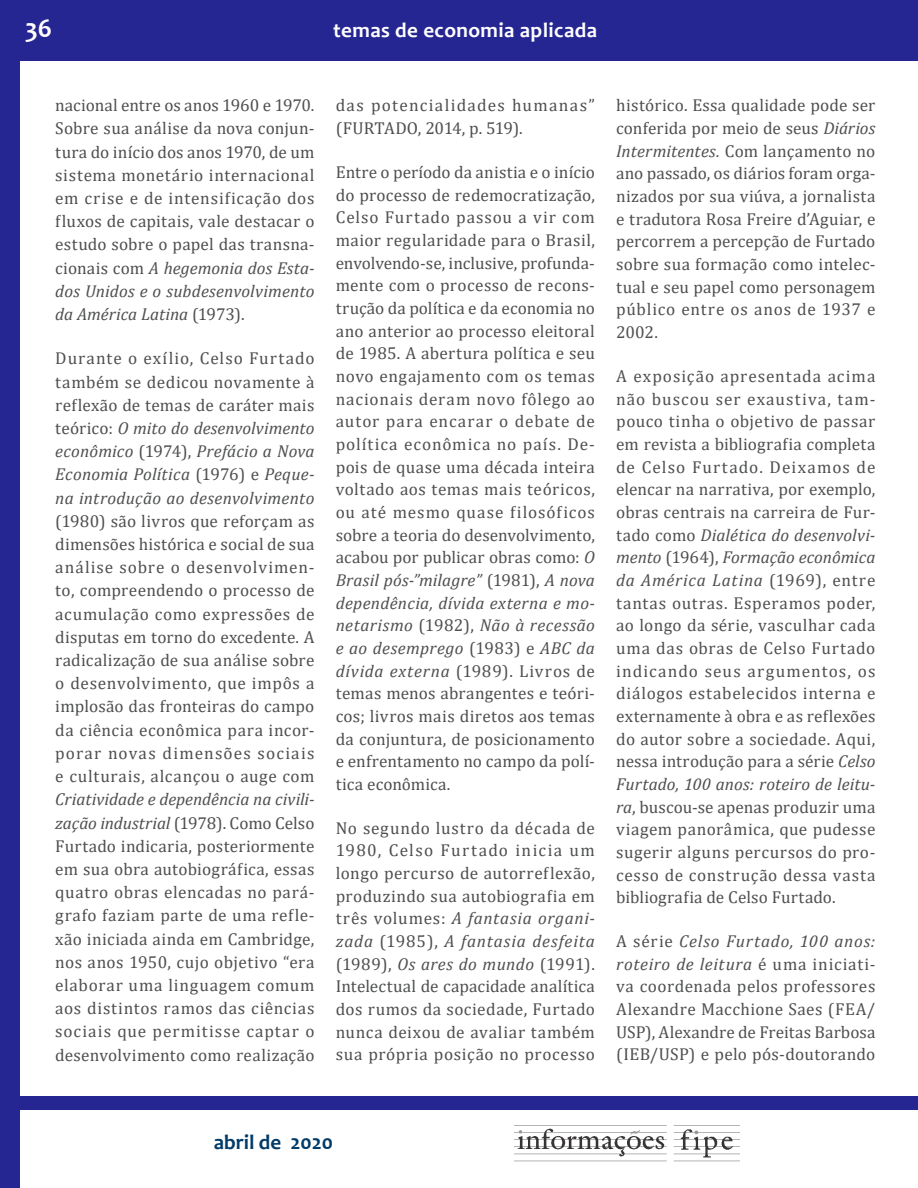
<style>
.page{position:relative;width:918px;height:1188px;background:#fff}
.page>*{position:absolute;margin:0;border:0;box-sizing:border-box;transform-origin:0 0}
.t1{font:700 27px "Candara";color:#fff}
.t2{font:700 21px "Candara";letter-spacing:.02em;color:#fff}
.t3{font:700 21px "Candara";color:#003b68}
.t4{font:17.25px/22.6px "Cambria";letter-spacing:.025em;color:#4e4f50;text-align:justify}
.t5{font:17.25px/22.6px "Cambria";letter-spacing:.065em;color:#4e4f50}
.s1{font-style:italic}
</style>
<div class="page">
<div style="left:0;top:0;width:20px;height:1188px;background:#262693"></div>
<div style="left:0;top:0;width:918px;height:61px;background:#262693"></div>
<div style="left:15px;top:1097px;width:903px;height:13px;background:#262693"></div>
<img style="left:514px;top:1125px;width:225px;height:37px">
<h1 class="t1" style="left:25px;top:12px;width:28px">36</h1>
<p class="t2" style="left:333px;top:17px;width:265px">temas de economia aplicada</p>
<p class="t4" style="left:55px;top:94px;width:261px;line-height:23.2px">nacional entre os anos 1960 e 1970.<br>Sobre sua análise da nova conjun&shy;tura do início dos anos 1970, de um sistema monetário internacional em crise e de intensificação dos fluxos de capitais, vale destacar o estudo sobre o papel das transna&shy;cionais com <span class="s1">A hegemonia dos Esta&shy;dos Unidos e o subdesenvolvimento da América Latina</span> (1973).</p>
<p class="t4" style="left:55px;top:347px;width:261px;line-height:23.2px">Durante o exílio, Celso Furtado também se dedicou novamente à reflexão de temas de caráter mais teórico: <span class="s1">O mito do desenvolvimento econômico</span> (1974), <span class="s1">Prefácio a Nova Economia Política</span> (1976) e <span class="s1">Peque&shy;na introdução ao desenvolvimento</span></p>
<p class="t4" style="left:55px;top:509px;width:261px;line-height:23.2px">(1980) são livros que reforçam as dimensões histórica e social de sua análise sobre o desenvolvimen&shy;to, compreendendo o processo de acumulação como expressões de disputas em torno do excedente. A radicalização de sua análise sobre o desenvolvimento, que impôs a implosão das fronteiras do campo da ciência econômica para incor&shy;porar novas dimensões sociais e culturais, alcançou o auge com</p>
<p class="t4" style="left:55px;top:788px;width:261px;line-height:23.2px"><span class="s1">Criatividade e dependência na civili&shy;zação industrial</span> (1978). Como Celso Furtado indicaria, posteriormente em sua obra autobiográfica, essas quatro obras elencadas no pará&shy;grafo faziam parte de uma refle&shy;xão iniciada ainda em Cambridge, nos anos 1950, cujo objetivo “era elaborar uma linguagem comum aos distintos ramos das ciências sociais que permitisse captar o desenvolvimento como realização</p>
<p class="t5" style="left:336px;top:94px;width:261px">das potencialidades humanas” (FURTADO, 2014, p. 519).</p>
<p class="t4" style="left:336px;top:161px;width:261px">Entre o período da anistia e o início do processo de redemocratização, Celso Furtado passou a vir com maior regularidade para o Brasil, envolvendo-se, inclusive, profunda&shy;mente com o processo de recons&shy;trução da política e da economia no ano anterior ao processo eleitoral de 1985. A abertura política e seu novo engajamento com os temas nacionais deram novo fôlego ao autor para encarar o debate de política econômica no país. De&shy;pois de quase uma década inteira voltado aos temas mais teóricos, ou até mesmo quase filosóficos sobre a teoria do desenvolvimento, acabou por publicar obras como: <span class="s1">O Brasil pós-”milagre”</span> (1981), <span class="s1">A nova dependência, dívida externa e mo&shy;netarismo</span> (1982), <span class="s1">Não à recessão e ao desemprego</span> (1983) e <span class="s1">ABC da dívida externa</span> (1989). Livros de temas menos abrangentes e teóri&shy;cos; livros mais diretos aos temas da conjuntura, de posicionamento e enfrentamento no campo da polí&shy;tica econômica.</p>
<p class="t4" style="left:336px;top:817px;width:261px">No segundo lustro da década de 1980, Celso Furtado inicia um longo percurso de autorreflexão, produzindo sua autobiografia em três volumes: <span class="s1">A fantasia organi&shy;zada</span> (1985), <span class="s1">A fantasia desfeita </span>(1989), <span class="s1">Os ares do mundo</span> (1991).<br>Intelectual de capacidade analítica dos rumos da sociedade, Furtado nunca deixou de avaliar também sua própria posição no processo</p>
<p class="t4" style="left:616px;top:94px;width:261px">histórico. Essa qualidade pode ser conferida por meio de seus <span class="s1">Diários Intermitentes.</span> Com lançamento no ano passado, os diários foram orga&shy;nizados por sua viúva, a jornalista e tradutora Rosa Freire d’Aguiar, e percorrem a percepção de Furtado sobre sua formação como intelec&shy;tual e seu papel como personagem público entre os anos de 1937 e 2002.</p>
<p class="t4" style="left:616px;top:365px;width:261px">A exposição apresentada acima não buscou ser exaustiva, tam&shy;pouco tinha o objetivo de passar em revista a bibliografia completa de Celso Furtado. Deixamos de elencar na narrativa, por exemplo, obras centrais na carreira de Fur&shy;tado como <span class="s1">Dialética do desenvolvi&shy;mento</span> (1964), <span class="s1">Formação econômica da América Latina</span> (1969), entre tantas outras. Esperamos poder, ao longo da série, vasculhar cada uma das obras de Celso Furtado indicando seus argumentos, os diálogos estabelecidos interna e externamente à obra e as reflexões do autor sobre a sociedade. Aqui, nessa introdução para a série <span class="s1">Celso Furtado, 100 anos: roteiro de leitu&shy;ra</span>, buscou-se apenas produzir uma viagem panorâmica, que pudesse sugerir alguns percursos do pro&shy;cesso de construção dessa vasta bibliografia de Celso Furtado.</p>
<p class="t4" style="left:616px;top:930px;width:261px">A série <span class="s1">Celso Furtado, 100 anos: roteiro de leitura</span> é uma iniciati&shy;va coordenada pelos professores Alexandre Macchione Saes (FEA/ USP), Alexandre de Freitas Barbosa (IEB/USP) e pelo pós-doutorando</p>
<p class="t3" style="left:214px;top:1129px;width:121px">abril de 2020</p>
</div>
